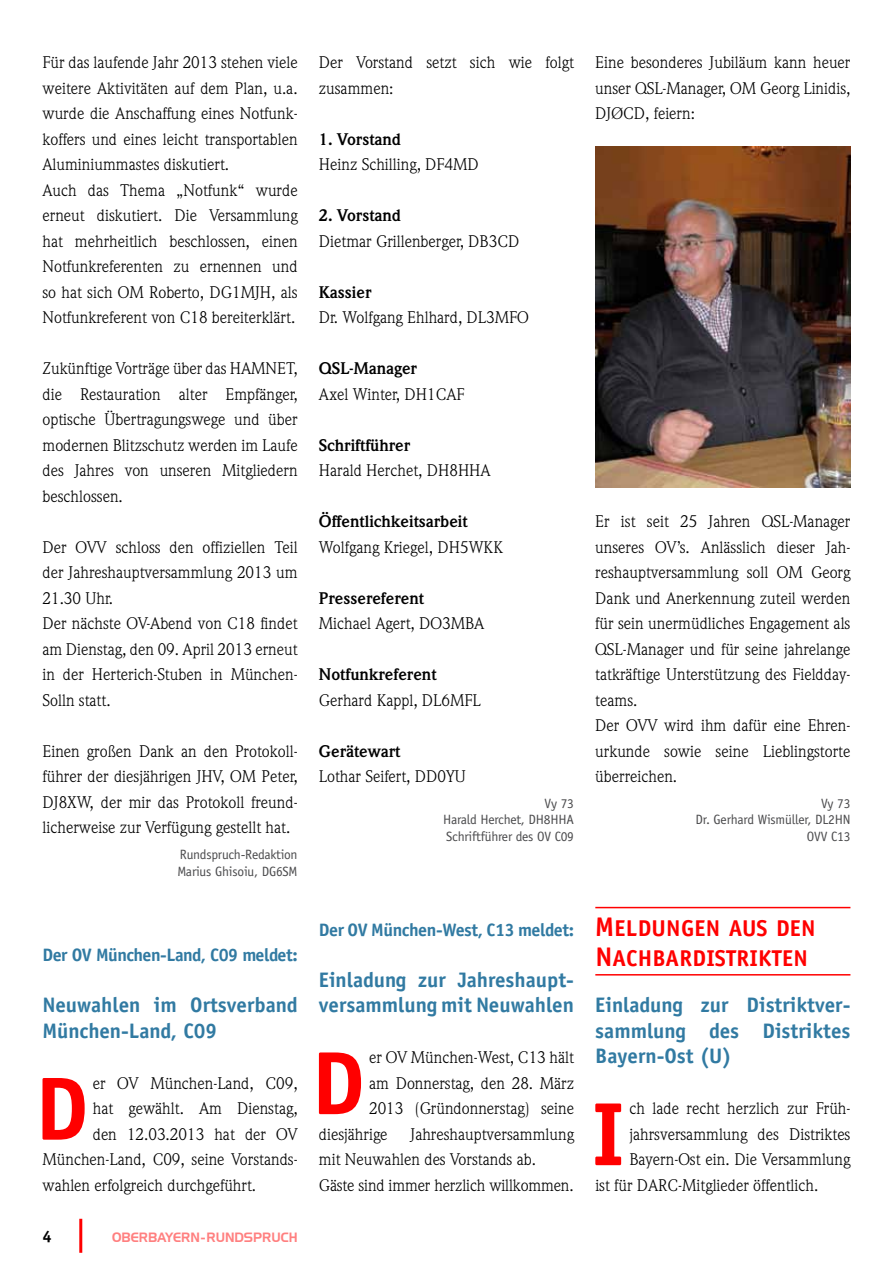
<style>
.page{position:relative;width:893px;height:1263px;background:#fff}
.page>*{position:absolute;margin:0;border:0;box-sizing:border-box;transform-origin:0 0}
.t1{font:700 90px "Officina Sans LT";color:#f00}
.t2{font:22.95px/30px "Officina Sans LT Bold SC850";letter-spacing:.01em;color:#f00}
.t3{font:700 21px/25.5px "Officina Sans LT";color:#317aa2}
.t4{font:700 18px "Officina Sans LT";letter-spacing:-.025em;color:#317aa2}
.t5{font:16.5px/25.5px "Weidemann LT";color:#000}
.t6{font:700 16.5px "Weidemann LT";color:#000}
.t7{font:700 16.5px "Officina Sans LT";color:#000}
.t8{font:13.5px/16.5px "Officina Sans LT";letter-spacing:-.015em;color:#4b4b4d}
.t9{font:13.2px "Handel Gothic BT";color:#ff8080;scale:.93 1}
.s1{font-size:27px}
</style>
<div class="page">
<img style="left:595px;top:147px;width:255px;height:340px">
<hr style="left:79px;top:1219px;width:3px;height:34px;background:#f00">
<hr style="left:595px;top:907px;width:255px;height:1px;background:#f00">
<hr style="left:595px;top:974px;width:255px;height:1px;background:#f00">
<p class="t5" style="left:43px;top:49px;width:257px">Für das laufende Jahr 2013 stehen viele weitere Aktivitäten auf dem Plan, u.a. wurde die Anschaffung eines Notfunk&shy;koffers und eines leicht transportablen Aluminiummastes diskutiert.<br>Auch das Thema „Notfunk“ wurde erneut diskutiert. Die Versammlung hat mehrheitlich beschlossen, einen Notfunkreferenten zu ernennen und so hat sich OM Roberto, DG1MJH, als Notfunkreferent von C18 bereiterklärt.</p>
<p class="t5" style="left:43px;top:356px;width:257px;text-align:justify">Zukünftige Vorträge über das HAMNET, die Restauration alter Empfänger, optische Übertragungswege und über modernen Blitzschutz werden im Laufe des Jahres von unseren Mitgliedern beschlossen.</p>
<p class="t5" style="left:43px;top:534px;width:257px">Der OVV schloss den offiziellen Teil der Jahreshauptversammlung 2013 um<br>21.30 Uhr.<br>Der nächste OV-Abend von C18 findet am Dienstag, den 09. April 2013 erneut in der Herterich-Stuben in München-<br>Solln statt.</p>
<p class="t5" style="left:43px;top:738px;width:257px;text-align:justify">Einen großen Dank an den Protokoll&shy;führer der diesjährigen JHV, OM Peter, DJ8XW, der mir das Protokoll freund&shy;licherweise zur Verfügung gestellt hat.</p>
<p class="t8" style="left:177px;top:846px;width:122px">Rundspruch-Redaktion<br>Marius Ghisoiu, DG6SM</p>
<p class="t4" style="left:43px;top:944px;width:257px">Der OV München-Land, C09 meldet:</p>
<p class="t3" style="left:43px;top:992px;width:257px">Neuwahlen im Ortsverband<br>München-Land, C09</p>
<h1 class="t1" style="left:35px;top:1053px;width:55px">D</h1>
<p class="t5" style="left:93px;top:1070px;width:206px">er OV München-Land, C09,</p>
<p class="t5" style="left:93px;top:1095px;width:206px">hat gewählt. Am Dienstag,</p>
<p class="t5" style="left:93px;top:1121px;width:206px">den 12.03.2013 hat der OV</p>
<p class="t5" style="left:43px;top:1146px;width:257px">München-Land, C09, seine Vorstands-</p>
<p class="t5" style="left:43px;top:1172px;width:215px">wahlen erfolgreich durchgeführt.</p>
<p class="t7" style="left:43px;top:1226px;width:11px">4</p>
<p class="t9" style="left:112px;top:1229px;width:201px">OBERBAYERN-RUNDSPRUCH</p>
<p class="t5" style="left:319px;top:49px;width:257px">Der Vorstand setzt sich wie folgt zusammen:</p>
<p class="t6" style="left:319px;top:129px;width:84px">1. Vorstand</p>
<p class="t5" style="left:319px;top:152px;width:161px">Heinz Schilling, DF4MD</p>
<p class="t6" style="left:319px;top:206px;width:84px">2. Vorstand</p>
<p class="t5" style="left:319px;top:228px;width:202px">Dietmar Grillenberger, DB3CD</p>
<p class="t6" style="left:319px;top:282px;width:54px">Kassier</p>
<p class="t5" style="left:319px;top:305px;width:211px">Dr. Wolfgang Ehlhard, DL3MFO</p>
<p class="t6" style="left:319px;top:359px;width:100px">QSL-Manager</p>
<p class="t5" style="left:319px;top:381px;width:147px">Axel Winter, DH1CAF</p>
<p class="t6" style="left:319px;top:435px;width:93px">Schriftführer</p>
<p class="t5" style="left:319px;top:458px;width:173px">Harald Herchet, DH8HHA</p>
<p class="t6" style="left:319px;top:512px;width:150px">Öffentlichkeitsarbeit</p>
<p class="t5" style="left:319px;top:534px;width:186px">Wolfgang Kriegel, DH5WKK</p>
<p class="t6" style="left:319px;top:588px;width:107px">Pressereferent</p>
<p class="t5" style="left:319px;top:611px;width:167px">Michael Agert, DO3MBA</p>
<p class="t6" style="left:319px;top:665px;width:119px">Notfunkreferent</p>
<p class="t5" style="left:319px;top:687px;width:163px">Gerhard Kappl, DL6MFL</p>
<p class="t6" style="left:319px;top:741px;width:83px">Gerätewart</p>
<p class="t5" style="left:319px;top:764px;width:149px">Lothar Seifert, DD0YU</p>
<p class="t8" style="left:443px;top:795px;width:132px;text-align:justify;text-indent:101px">Vy 73<br>Harald Herchet, DH8HHA Schriftführer des OV C09</p>
<p class="t4" style="left:319px;top:918px;width:257px">Der OV München-West, C13 meldet:</p>
<p class="t3" style="left:319px;top:966px;width:257px">Einladung zur Jahreshaupt&shy;versammlung mit Neuwahlen</p>
<h1 class="t1" style="left:311px;top:1027px;width:55px">D</h1>
<p class="t5" style="left:369px;top:1044px;width:206px">er OV München-West, C13 hält</p>
<p class="t5" style="left:369px;top:1070px;width:206px">am Donnerstag, den 28. März</p>
<p class="t5" style="left:369px;top:1095px;width:206px">2013 (Gründonnerstag) seine</p>
<p class="t5" style="left:319px;top:1121px;width:70px">diesjährige</p>
<p class="t5" style="left:319px;top:1121px;width:257px;text-indent:92px">Jahreshauptversammlung mit Neuwahlen des Vorstands ab.<br>Gäste sind immer herzlich willkommen.</p>
<p class="t5" style="left:595px;top:49px;width:257px;text-align:justify">Eine besonderes Jubiläum kann heuer unser QSL-Manager, OM Georg Linidis, DJØCD, feiern:</p>
<p class="t5" style="left:595px;top:509px;width:257px">Er ist seit 25 Jahren QSL-Manager unseres OV’s. Anlässlich dieser Jah&shy;reshauptversammlung soll OM Georg<br>Dank und Anerkennung zuteil werden für sein unermüdliches Engagement als<br>QSL-Manager und für seine jahrelange tatkräftige Unterstützung des Fieldday&shy;teams.<br>Der OVV wird ihm dafür eine Ehren&shy;urkunde sowie seine Lieblingstorte überreichen.</p>
<p class="t8" style="left:696px;top:795px;width:156px;text-align:right">Vy 73<br>Dr. Gerhard Wismüller, DL2HN<br>OVV C13</p>
<h2 class="t2" style="left:595px;top:912px;width:222px"><span class="s1">M</span> ELDUNGEN AUS DEN<br><span class="s1">N</span> ACHBARDISTRIKTEN</h2>
<p class="t3" style="left:595px;top:992px;width:257px;text-align:justify">Einladung zur Distriktver&shy;sammlung des Distriktes Bayern-Ost (U)</p>
<h1 class="t1" style="left:592px;top:1078px;width:35px">I</h1>
<p class="t5" style="left:629px;top:1095px;width:223px">ch lade recht herzlich zur Früh-</p>
<p class="t5" style="left:629px;top:1121px;width:223px">jahrsversammlung des Distriktes</p>
<p class="t5" style="left:629px;top:1146px;width:223px">Bayern-Ost ein. Die Versammlung</p>
<p class="t5" style="left:595px;top:1172px;width:225px">ist für DARC-Mitglieder öffentlich.</p>
</div>
